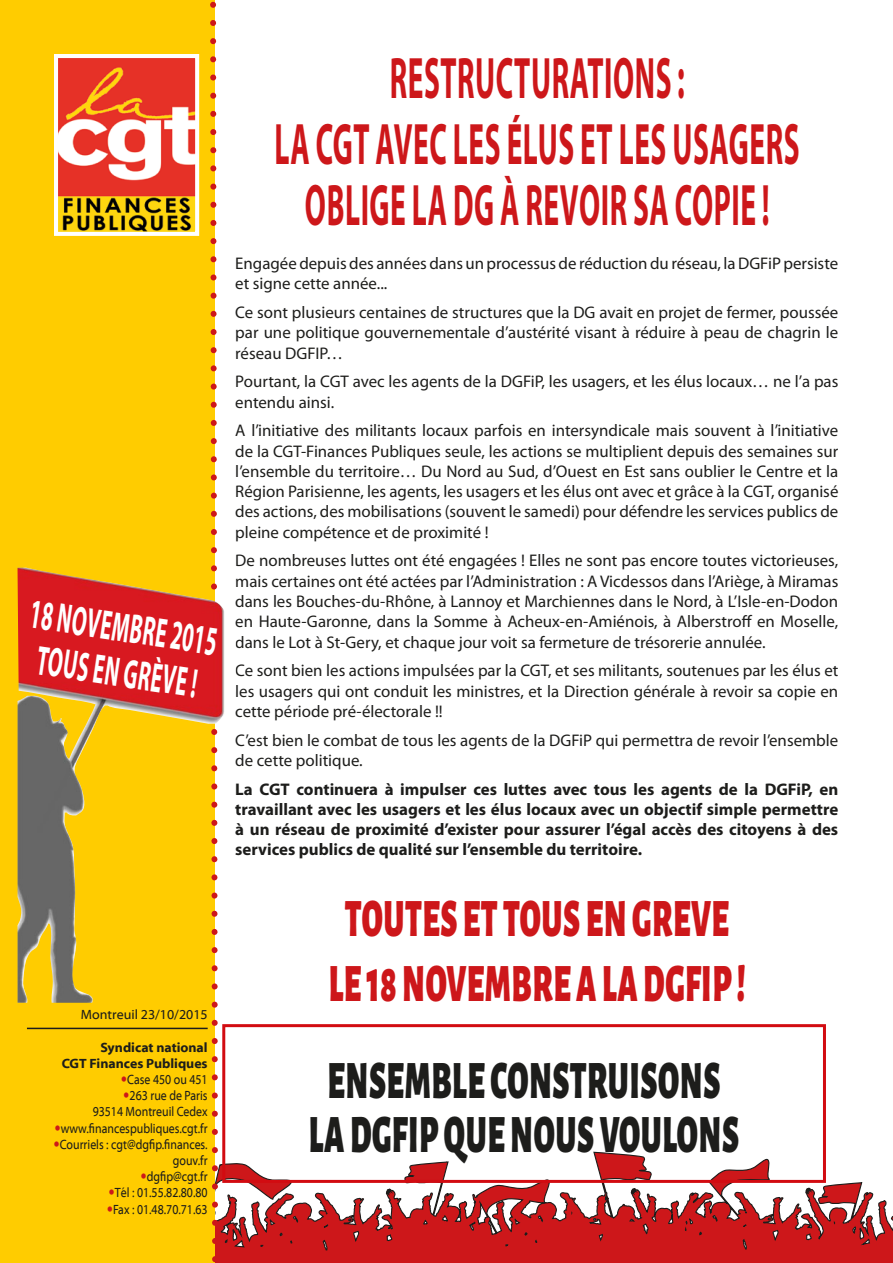
<style>
.page{position:relative;width:893px;height:1263px;background:#fff}
.page>*{position:absolute;margin:0;border:0;box-sizing:border-box;transform-origin:0 0}
.puces_noire_copie_2{font:700 58.8px/61.5px "Myriad Pro";letter-spacing:.02em;color:#cd171a;text-align:center;scale:.5 1}
.t1{font:900 54px/54px "Alegreya Sans";letter-spacing:.015em;color:#1d1d1b;text-align:center;scale:.6 1}
.t2{font:900 54px/64.8px "Alegreya Sans";letter-spacing:.015em;color:#cd171a;text-align:center;scale:.6 1}
.t3{font:700 41.7px "Myriad Pro";color:#fff;scale:.5 1}
.Normal__Web{font:16.8px/20.2px "Myriad Pro";color:#1d1d1b;text-align:justify}
.Normal__Web-2{font:700 16.8px/20.2px "Myriad Pro";color:#1d1d1b;text-align:justify}
.t4{font:13.5px/16.2px "Myriad Web Pro";color:#1d1d1b;text-align:right;scale:.85 1}
.t5{font:700 13.5px "Myriad Web Pro";color:#1d1d1b}
.t6{font:13.5px "Myriad Web Pro";color:#1d1d1b}
</style>
<div class="page">
<svg style="left:221px;top:1151px;width:672px;height:112px"></svg>
<div style="left:0;top:0;width:214px;height:1263px;background:#fc0"></div>
<svg style="left:207px;top:0;width:14px;height:1263px"></svg>
<img style="left:59px;top:59px;width:135px;height:172px">
<div style="left:54px;top:54px;width:145px;height:182px;border:4px solid #fff"></div>
<img style="left:18px;top:568px;width:207px;height:435px">
<hr style="left:27px;top:1028px;width:181px;height:1px;background:#1d1d1b">
<div style="left:222px;top:1024px;width:604px;height:159px;border:3px solid #d20b11"></div>
<p class="t3" style="left:34px;top:587px;width:379px;rotate:8deg">18 NOVEMBRE 2015</p>
<p class="t3" style="left:41px;top:633px;width:325px;rotate:8deg">TOUS EN GRÈVE !</p>
<p class="t6" style="left:81px;top:1007px;width:128px">Montreuil 23/10/2015</p>
<p class="t5" style="left:100px;top:1040px;width:109px">Syndicat national</p>
<p class="t5" style="left:62px;top:1056px;width:147px">CGT Finances Publiques</p>
<p class="t4" style="left:127px;top:1072px;width:96px">Case 450 ou 451</p>
<p class="t4" style="left:130px;top:1088px;width:93px">263 rue de Paris</p>
<p class="t4" style="left:93px;top:1104px;width:137px">93514 Montreuil Cedex</p>
<p class="t4" style="left:61px;top:1120px;width:174px">www.financespubliques.cgt.fr</p>
<p class="t4" style="left:60px;top:1136px;width:175px">Courriels : cgt@dgfip.finances. gouv.fr</p>
<p class="t4" style="left:147px;top:1169px;width:73px">dgfip@cgt.fr</p>
<p class="t4" style="left:115px;top:1185px;width:111px">Tél : 01.55.82.80.80</p>
<p class="t4" style="left:113px;top:1201px;width:113px">Fax : 01.48.70.71.63</p>
<p class="puces_noire_copie_2" style="left:390px;top:46px;width:592px">RESTRUCTURATIONS :</p>
<p class="puces_noire_copie_2" style="left:275px;top:111px;width:1052px">LA CGT AVEC LES ÉLUS ET LES USAGERS<br>OBLIGE LA DG À REVOIR SA COPIE !</p>
<p class="Normal__Web" style="left:235px;top:253px;width:604px">Engagée depuis des années dans un processus de réduction du réseau, la DGFiP persiste et signe cette année...</p>
<p class="Normal__Web" style="left:235px;top:302px;width:605px">Ce sont plusieurs centaines de structures que la DG avait en projet de fermer, poussée par une politique gouvernementale d’austérité visant à réduire à peau de chagrin le réseau DGFIP…</p>
<p class="Normal__Web" style="left:235px;top:371px;width:605px">Pourtant, la CGT avec les agents de la DGFiP, les usagers, et les élus locaux… ne l’a pas entendu ainsi.</p>
<p class="Normal__Web" style="left:235px;top:420px;width:605px">A l’initiative des militants locaux parfois en intersyndicale mais souvent à l’initiative de la CGT-Finances Publiques seule, les actions se multiplient depuis des semaines sur l’ensemble du territoire… Du Nord au Sud, d’Ouest en Est sans oublier le Centre et la Région Parisienne, les agents, les usagers et les élus ont avec et grâce à la CGT, organisé des actions, des mobilisations (souvent le samedi) pour défendre les services publics de pleine compétence et de proximité !</p>
<p class="Normal__Web" style="left:235px;top:550px;width:605px">De nombreuses luttes ont été engagées ! Elles ne sont pas encore toutes victorieuses, mais certaines ont été actées par l’Administration : A Vicdessos dans l’Ariège, à Miramas dans les Bouches-du-Rhône, à Lannoy et Marchiennes dans le Nord, à L’Isle-en-Dodon en Haute-Garonne, dans la Somme à Acheux-en-Amiénois, à Alberstroff en Moselle, dans le Lot à St-Gery, et chaque jour voit sa fermeture de trésorerie annulée.</p>
<p class="Normal__Web" style="left:235px;top:660px;width:605px">Ce sont bien les actions impulsées par la CGT, et ses militants, soutenues par les élus et les usagers qui ont conduit les ministres, et la Direction générale à revoir sa copie en cette période pré-électorale !!</p>
<p class="Normal__Web" style="left:235px;top:729px;width:604px">C’est bien le combat de tous les agents de la DGFiP qui permettra de revoir l’ensemble de cette politique.</p>
<p class="Normal__Web-2" style="left:235px;top:778px;width:604px">La CGT continuera à impulser ces luttes avec tous les agents de la DGFiP, en travaillant avec les usagers et les élus locaux avec un objectif simple permettre à un réseau de proximité d’exister pour assurer l’égal accès des citoyens à des services publics de qualité sur l’ensemble du territoire.</p>
<p class="t2" style="left:329px;top:882px;width:696px">TOUTES ET TOUS EN GREVE<br>LE 18 NOVEMBRE A LA DGFIP !</p>
<p class="t1" style="left:309px;top:1049px;width:719px">ENSEMBLE CONSTRUISONS<br>LA DGFIP QUE NOUS VOULONS</p>
</div>
